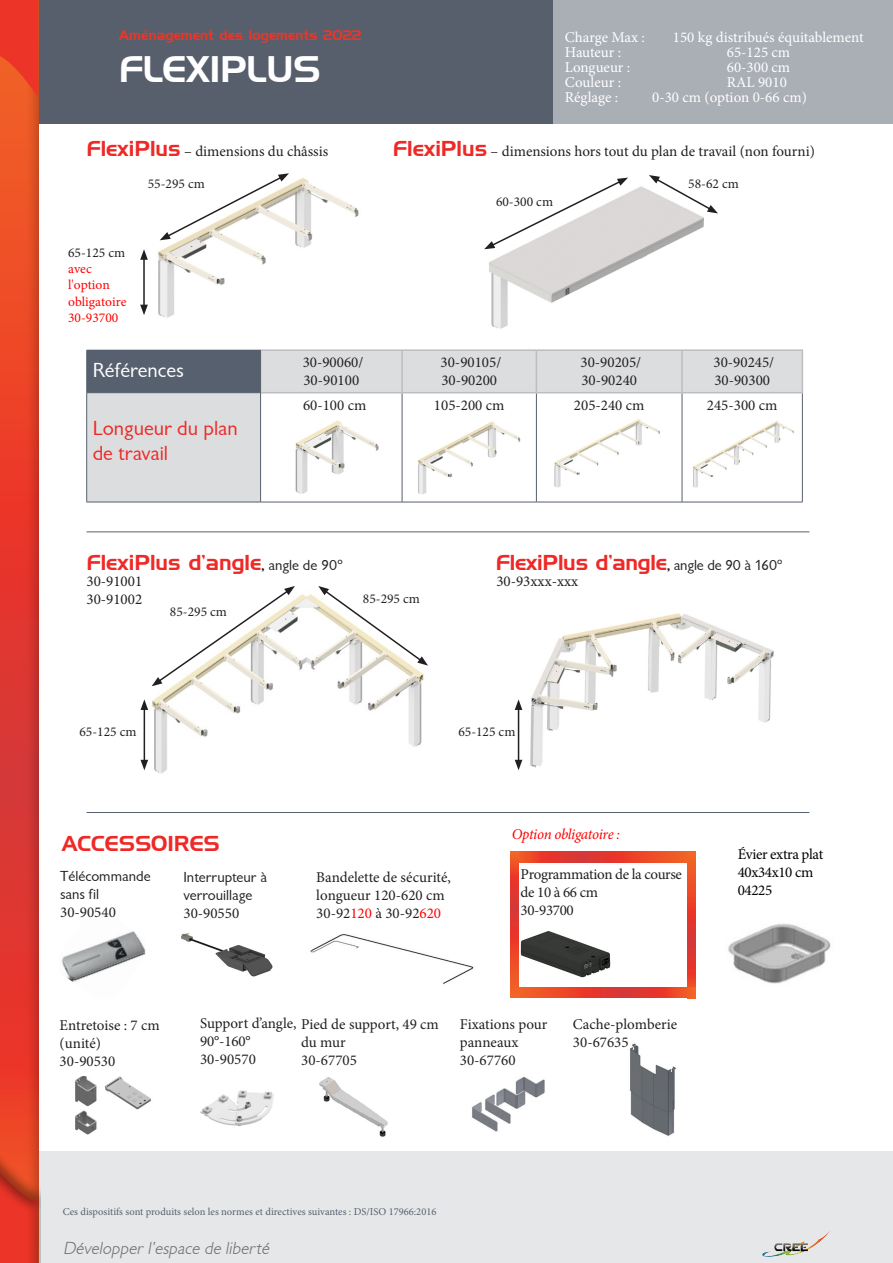
<style>
.page{position:relative;width:893px;height:1263px;background:#fff}
.page>*{position:absolute;margin:0;border:0;box-sizing:border-box;transform-origin:0 0}
.t1{font:36px "Handel Gothic BT";letter-spacing:-.01em;color:#fff}
.t2{font:21px "Handel Gothic BT";color:#ee2926}
.t3{font:21px/25.2px "Giltus T";color:#ee2926}
.t4{font:21px "Giltus T";color:#fff}
.t5{font:italic 18px "Giltus T Light";color:#6c6d70}
.t6{font:15px/18px "Minion Pro";color:#231f20}
.t7{font:15px "Minion Pro";color:#fff}
.t8{font:15px/18px "Giltus T";color:#231f20}
.t9{font:15px/18px "Minion Pro";letter-spacing:-.025em;color:#231f20}
.t10{font:15px/18px "Minion Pro";letter-spacing:-.025em;color:#000}
.t11{font:italic 15px "Minion Pro";letter-spacing:-.025em;color:#f00}
.t12{font:13.5px "Minion Pro";color:#231f20}
.t13{font:13.5px/16.2px "Minion Pro";color:#f00}
.t14{font:13.5px "Handel Gothic BT";letter-spacing:.01em;color:#ec3528}
.t15{font:10.5px "Minion Pro";color:#57606e}
.s1{font-family:"Handel Gothic BT";font-size:21px;color:#ee2926}
.s2{color:#231f20}
.s3{font-family:"Giltus T";font-size:15px;color:#231f20}
.s4{color:#f00}
</style>
<div class="page">
<div style="left:0;top:0;width:893px;height:123px;background:#575f6d"></div>
<div style="left:0;top:1151px;width:893px;height:112px;background:#e6e7e9"></div>
<div style="left:553px;top:0;width:340px;height:123px;background:#aaaeb5"></div>
<hr style="left:87px;top:531px;width:722px;height:1px;background:#57606e">
<img style="left:158px;top:178px;width:201px;height:140px">
<hr style="left:143px;top:257px;width:2px;height:50px;background:#231f20">
<svg style="left:140px;top:249px;width:8px;height:11px"></svg>
<svg style="left:140px;top:305px;width:8px;height:10px"></svg>
<svg style="left:160px;top:173px;width:129px;height:67px"></svg>
<img style="left:484px;top:186px;width:219px;height:143px">
<svg style="left:484px;top:178px;width:144px;height:71px"></svg>
<svg style="left:649px;top:175px;width:69px;height:38px"></svg>
<svg style="left:87px;top:351px;width:715px;height:151px;fill:#dcdddf"></svg>
<hr style="left:261px;top:349px;width:141px;height:2px;background:#bcbdc0">
<hr style="left:402px;top:349px;width:134px;height:2px;background:#bcbdc0">
<hr style="left:401px;top:351px;width:2px;height:41px;background:#bcbdc0">
<hr style="left:536px;top:349px;width:146px;height:2px;background:#bcbdc0">
<hr style="left:536px;top:351px;width:1px;height:41px;background:#bcbdc0">
<hr style="left:682px;top:349px;width:121px;height:2px;background:#bcbdc0">
<hr style="left:681px;top:351px;width:2px;height:41px;background:#bcbdc0">
<hr style="left:802px;top:351px;width:1px;height:41px;background:#bcbdc0">
<hr style="left:261px;top:392px;width:141px;height:1px;background:#bcbdc0">
<hr style="left:402px;top:392px;width:134px;height:1px;background:#bcbdc0">
<hr style="left:536px;top:392px;width:146px;height:1px;background:#bcbdc0">
<hr style="left:682px;top:392px;width:121px;height:1px;background:#bcbdc0">
<hr style="left:87px;top:350px;width:174px;height:1px;background:#57606e">
<hr style="left:86px;top:350px;width:1px;height:42px;background:#57606e">
<hr style="left:260px;top:350px;width:1px;height:42px;background:#57606e">
<hr style="left:87px;top:392px;width:174px;height:1px;background:#57606e">
<hr style="left:86px;top:393px;width:1px;height:109px;background:#57606e">
<hr style="left:260px;top:393px;width:1px;height:109px;background:#57606e">
<hr style="left:402px;top:393px;width:1px;height:109px;background:#57606e">
<hr style="left:536px;top:393px;width:1px;height:109px;background:#57606e">
<hr style="left:682px;top:393px;width:1px;height:109px;background:#57606e">
<hr style="left:802px;top:393px;width:1px;height:109px;background:#57606e">
<hr style="left:87px;top:502px;width:174px;height:1px;background:#57606e">
<hr style="left:261px;top:502px;width:141px;height:1px;background:#57606e">
<hr style="left:402px;top:502px;width:134px;height:1px;background:#57606e">
<hr style="left:536px;top:502px;width:146px;height:1px;background:#57606e">
<hr style="left:682px;top:502px;width:120px;height:1px;background:#57606e">
<img style="left:415px;top:420px;width:107px;height:74px">
<img style="left:553px;top:418px;width:107px;height:70px">
<img style="left:293px;top:418px;width:88px;height:75px">
<img style="left:693px;top:421px;width:101px;height:66px">
<img style="left:151px;top:594px;width:273px;height:180px">
<svg style="left:152px;top:586px;width:143px;height:100px"></svg>
<svg style="left:318px;top:586px;width:110px;height:80px"></svg>
<hr style="left:144px;top:708px;width:1px;height:54px;background:#231f20">
<svg style="left:141px;top:699px;width:7px;height:11px"></svg>
<svg style="left:141px;top:760px;width:7px;height:10px"></svg>
<hr style="left:87px;top:812px;width:722px;height:1px;background:#57606e">
<img style="left:530px;top:613px;width:244px;height:155px">
<hr style="left:518px;top:708px;width:1px;height:54px;background:#231f20">
<svg style="left:515px;top:699px;width:7px;height:11px"></svg>
<svg style="left:515px;top:760px;width:7px;height:10px"></svg>
<img style="left:75px;top:1076px;width:76px;height:59px">
<img style="left:319px;top:1077px;width:69px;height:60px">
<img style="left:630px;top:1043px;width:47px;height:93px">
<img style="left:182px;top:933px;width:90px;height:44px">
<img style="left:472px;top:1077px;width:73px;height:55px">
<img style="left:310px;top:934px;width:164px;height:50px">
<img style="left:62px;top:931px;width:84px;height:51px">
<img style="left:521px;top:931px;width:90px;height:47px">
<img style="left:200px;top:1090px;width:74px;height:37px">
<div style="left:0;top:0;width:41px;height:1263px;background:#231f20;opacity:.3"></div>
<svg style="left:0;top:0;width:38px;height:98px;background:#ec3f27"></svg>
<img style="left:762px;top:1231px;width:68px;height:26px">
<div style="left:0;top:1156px;width:41px;height:107px;background:#231f20;opacity:.6"></div>
<svg style="left:518px;top:852px;width:169px;height:10px;background:#e7422b"></svg>
<svg style="left:687px;top:852px;width:9px;height:146px"></svg>
<svg style="left:510px;top:987px;width:185px;height:11px;background:#e8442b"></svg>
<svg style="left:510px;top:851px;width:8px;height:146px"></svg>
<img style="left:728px;top:923px;width:103px;height:61px">
<p class="t14" style="left:119px;top:27px;width:244px">Aménagement des logements 2022</p>
<p class="t1" style="left:119px;top:47px;width:203px">FLEXIPLUS</p>
<p class="t7" style="left:565px;top:27px;width:82px">Charge Max :</p>
<p class="t7" style="left:673px;top:27px;width:192px">150 kg distribués équitablement</p>
<p class="t7" style="left:565px;top:42px;width:58px">Hauteur :</p>
<p class="t7" style="left:727px;top:42px;width:65px">65-125 cm</p>
<p class="t7" style="left:565px;top:57px;width:67px">Longueur :</p>
<p class="t7" style="left:727px;top:57px;width:65px">60-300 cm</p>
<p class="t7" style="left:565px;top:72px;width:58px">Couleur :</p>
<p class="t7" style="left:727px;top:72px;width:62px">RAL 9010</p>
<p class="t7" style="left:565px;top:87px;width:55px">Réglage :</p>
<p class="t7" style="left:652px;top:87px;width:156px">0-30 cm (option 0-66 cm)</p>
<p class="t6" style="left:87px;top:142px;width:243px"><span class="s1">FlexiPlus</span> – dimensions du châssis</p>
<p class="t6" style="left:393px;top:142px;width:423px"><span class="s1">FlexiPlus</span> – dimensions hors tout du plan de travail (non fourni)</p>
<p class="t12" style="left:148px;top:175px;width:59px">55-295 cm</p>
<p class="t12" style="left:688px;top:175px;width:52px">58-62 cm</p>
<p class="t13" style="left:68px;top:245px;width:60px"><span class="s2">65-125 cm </span>avec l'option obligatoire<br>30-93700</p>
<p class="t4" style="left:93px;top:358px;width:92px">Références</p>
<p class="t3" style="left:93px;top:415px;width:146px">Longueur du plan de travail</p>
<p class="t6" style="left:303px;top:353px;width:62px">30-90060/</p>
<p class="t6" style="left:303px;top:371px;width:57px">30-90100</p>
<p class="t12" style="left:496px;top:193px;width:59px">60-300 cm</p>
<p class="t6" style="left:441px;top:353px;width:62px">30-90105/</p>
<p class="t6" style="left:441px;top:371px;width:57px">30-90200</p>
<p class="t6" style="left:581px;top:353px;width:62px">30-90205/</p>
<p class="t6" style="left:581px;top:371px;width:57px">30-90240</p>
<p class="t6" style="left:713px;top:353px;width:62px">30-90245/</p>
<p class="t6" style="left:714px;top:371px;width:57px">30-90300</p>
<p class="t6" style="left:303px;top:396px;width:65px">60-100 cm</p>
<p class="t6" style="left:434px;top:396px;width:72px">105-200 cm</p>
<p class="t6" style="left:574px;top:396px;width:72px">205-240 cm</p>
<p class="t6" style="left:707px;top:396px;width:72px">245-300 cm</p>
<p class="t2" style="left:87px;top:550px;width:258px">FlexiPlus d’angle<span class="s3">, angle de 90°</span></p>
<p class="t2" style="left:496px;top:550px;width:289px">FlexiPlus d’angle<span class="s3">, angle de 90 à 160°</span></p>
<p class="t6" style="left:87px;top:572px;width:57px">30-91001</p>
<p class="t6" style="left:87px;top:590px;width:57px">30-91002</p>
<p class="t12" style="left:170px;top:602px;width:59px">85-295 cm</p>
<p class="t12" style="left:363px;top:590px;width:59px">85-295 cm</p>
<p class="t6" style="left:496px;top:572px;width:83px">30-93xxx-xxx</p>
<p class="t12" style="left:79px;top:723px;width:59px">65-125 cm</p>
<p class="t12" style="left:458px;top:723px;width:59px">65-125 cm</p>
<p class="t2" style="left:62px;top:831px;width:159px">ACCESSOIRES</p>
<p class="t11" style="left:512px;top:825px;width:109px">Option obligatoire :</p>
<p class="t8" style="left:60px;top:867px;width:92px">Télécommande sans fil</p>
<p class="t6" style="left:60px;top:903px;width:57px">30-90540</p>
<p class="t8" style="left:183px;top:868px;width:85px">Interrupteur à verrouillage</p>
<p class="t6" style="left:183px;top:904px;width:57px">30-90550</p>
<p class="t6" style="left:316px;top:868px;width:136px">Bandelette de sécurité, longueur 120-620 cm<br>30-92<span class="s4">120</span> à 30-92<span class="s4">620</span></p>
<p class="t9" style="left:521px;top:865px;width:163px">Programmation de la course de 10 à 66 cm<br>30-93700</p>
<p class="t6" style="left:60px;top:1016px;width:102px">Entretoise : 7 cm (unité)</p>
<p class="t6" style="left:60px;top:1052px;width:57px">30-90530</p>
<p class="t6" style="left:200px;top:1015px;width:240px;text-align:center">Support d’angle, Pied de support, 49 cm du mur</p>
<p class="t6" style="left:301px;top:1051px;width:57px">30-67705</p>
<p class="t6" style="left:200px;top:1032px;width:52px">90°-160°</p>
<p class="t6" style="left:200px;top:1050px;width:57px">30-90570</p>
<p class="t6" style="left:460px;top:1015px;width:89px">Fixations pour panneaux</p>
<p class="t6" style="left:460px;top:1051px;width:57px">30-67760</p>
<p class="t6" style="left:573px;top:1015px;width:106px">Cache-plomberie</p>
<p class="t6" style="left:573px;top:1033px;width:57px">30-67635</p>
<p class="t10" style="left:738px;top:845px;width:87px">Évier extra plat<br>40x34x10 cm<br>04225</p>
<p class="t15" style="left:63px;top:1204px;width:375px">Ces dispositifs sont produits selon les normes et directives suivantes : DS/ISO 17966:2016</p>
<p class="t5" style="left:63px;top:1237px;width:211px">Développerl’espace de liberté</p>
</div>
